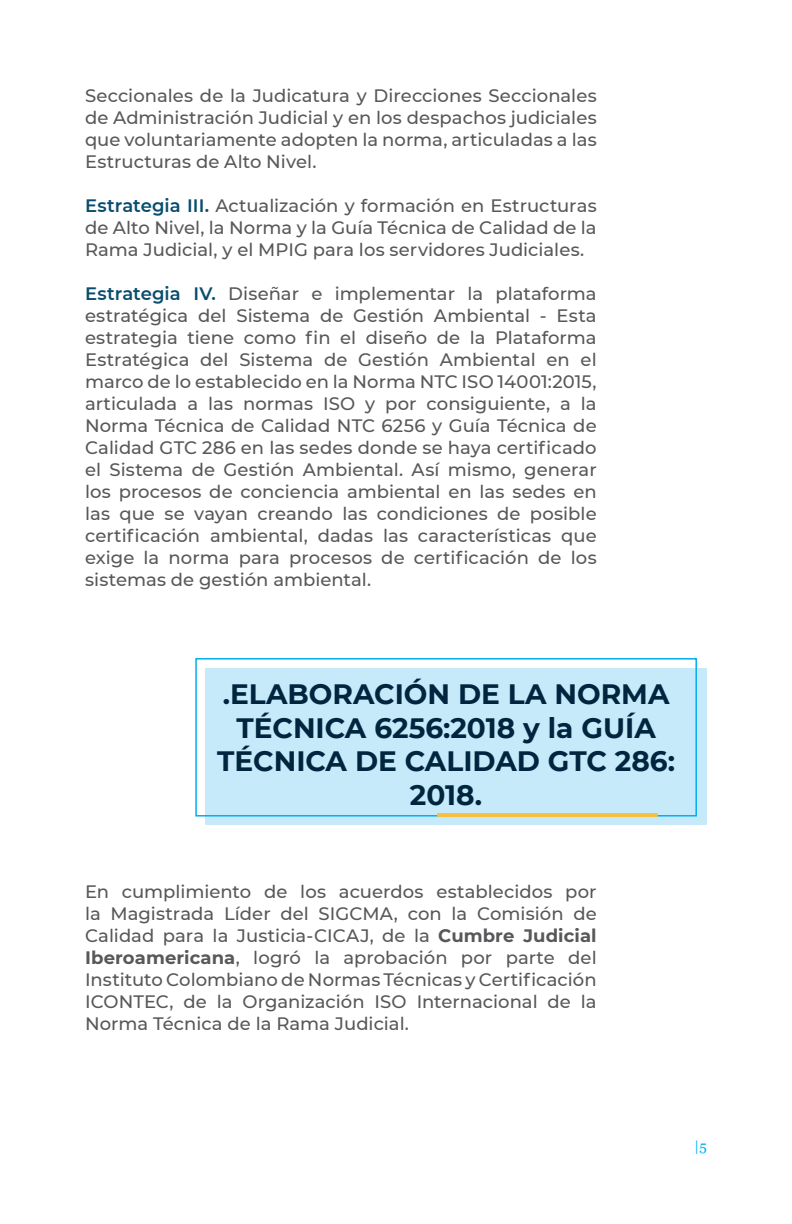
<style>
.page{position:relative;width:792px;height:1224px;background:#fff}
.page>*{position:absolute;margin:0;border:0;box-sizing:border-box;transform-origin:0 0}
.TITULOS{font:700 28px/33.6px "Montserrat";color:#00263f;text-align:center}
.TEXTO_CORRIDO{font:500 18px/22px "Montserrat";color:#57585a;text-align:justify}
.t1{font:14px "Georgia";color:#00aeef}
.s1{font-weight:600;color:#084d6d}
.s2{font-weight:700}
</style>
<div class="page">
<div style="left:205px;top:668px;width:502px;height:157px;background:#c6eafa"></div>
<div style="left:195px;top:658px;width:502px;height:159px;border:2px solid #00aeef"></div>
<hr style="left:437px;top:813px;width:221px;height:4px;background:#f7c041">
<p class="TEXTO_CORRIDO" style="left:85px;top:84px;width:513px">Seccionales de la Judicatura y Direcciones Seccionales de Administración Judicial y en los despachos judiciales que voluntariamente adopten la norma, articuladas a las Estructuras de Alto Nivel.</p>
<p class="TEXTO_CORRIDO" style="left:85px;top:194px;width:513px"><span class="s1">Estrategia III.</span> Actualización y formación en Estructuras de Alto Nivel, la Norma y la Guía Técnica de Calidad de la Rama Judicial, y el MPIG para los servidores Judiciales.</p>
<p class="TEXTO_CORRIDO" style="left:85px;top:282px;width:513px"><span class="s1">Estrategia IV.</span> Diseñar e implementar la plataforma estratégica del Sistema de Gestión Ambiental - Esta estrategia tiene como fin el diseño de la Plataforma Estratégica del Sistema de Gestión Ambiental en el marco de lo establecido en la Norma NTC ISO 14001:2015, articulada a las normas ISO y por consiguiente, a la Norma Técnica de Calidad NTC 6256 y Guía Técnica de Calidad GTC 286 en las sedes donde se haya certificado el Sistema de Gestión Ambiental. Así mismo, generar los procesos de conciencia ambiental en las sedes en las que se vayan creando las condiciones de posible certificación ambiental, dadas las características que exige la norma para procesos de certificación de los sistemas de gestión ambiental.</p>
<p class="TITULOS" style="left:217px;top:676px;width:459px">.ELABORACIÓN DE LA NORMA<br>TÉCNICA 6256:2018 y la GUÍA<br>TÉCNICA DE CALIDAD GTC 286:<br>2018.</p>
<p class="TEXTO_CORRIDO" style="left:85px;top:880px;width:513px">En cumplimiento de los acuerdos establecidos por la Magistrada Líder del SIGCMA, con la Comisión de Calidad para la Justicia-CICAJ, de la <span class="s2">Cumbre Judicial Iberoamericana</span>, logró la aprobación por parte del Instituto Colombiano de Normas Técnicas y Certificación ICONTEC, de la Organización ISO Internacional de la Norma Técnica de la Rama Judicial.</p>
<p class="t1" style="left:694px;top:1136px;width:14px">|5</p>
</div>
